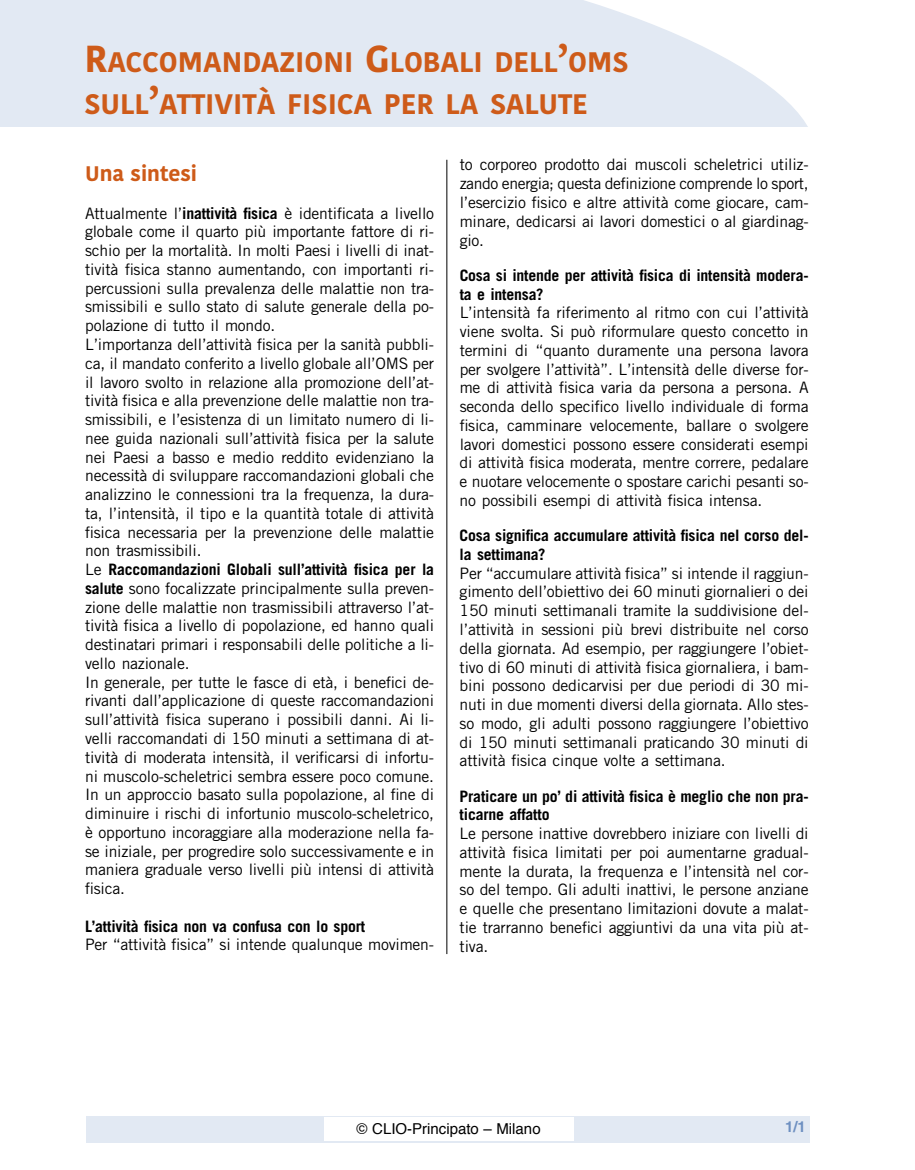
<style>
.page{position:relative;width:915px;height:1170px;background:#fff}
.page>*{position:absolute;margin:0;border:0;box-sizing:border-box;transform-origin:0 0}
.t1{font:700 28.2px/42px "Kohinoor Devanagari";color:#ce5b19}
.t2{font:700 21px "Kohinoor Devanagari";color:#ce5b19}
.t3{font:15.75px/18.8px "Trade Gothic LT Std";letter-spacing:-.01em;color:#000;text-align:justify}
.t4{font:700 15.75px/18.8px "Trade Gothic LT Std";letter-spacing:-.01em;color:#000}
.t5{font:15px "Helvetica";color:#000}
.t6{font:700 15px "Helvetica LT Std";color:#6e90c1}
.s1{font-size:37.5px}
.s2{font-weight:700}
</style>
<div class="page">
<div style="left:87px;top:1115px;width:722px;height:27px;background:#e2e9f3"></div>
<div style="left:324px;top:1117px;width:249px;height:23px;background:#fff"></div>
<svg style="left:0;top:0;width:808px;height:127px;background:#e5ebf4"></svg>
<hr style="left:446px;top:160px;width:1px;height:794px;background:#000">
<h1 class="t1" style="left:84px;top:41px;width:545px"><span class="s1">R</span>ACCOMANDAZIONI <span class="s1">G</span>LOBALI DELL<span class="s1">’</span>OMS<br>SULL<span class="s1">’</span>ATTIVITÀ FISICA PER LA SALUTE</h1>
<h2 class="t2" style="left:85px;top:161px;width:113px">Una sintesi</h2>
<p class="t3" style="left:85px;top:205px;width:350px;text-align:left">Attualmente l’<span class="s2">inattività fisica</span> è identificata a livello globale come il quarto più importante fattore di ri&shy;schio per la mortalità. In molti Paesi i livelli di inat&shy;tività fisica stanno aumentando, con importanti ri&shy;percussioni sulla prevalenza delle malattie non tra&shy;smissibili e sullo stato di salute generale della po&shy;polazione di tutto il mondo.<br>L’importanza dell’attività fisica per la sanità pubbli&shy;ca, il mandato conferito a livello globale all’OMS per il lavoro svolto in relazione alla promozione dell’at&shy;tività fisica e alla prevenzione delle malattie non tra&shy;smissibili, e l’esistenza di un limitato numero di li&shy;nee guida nazionali sull’attività fisica per la salute nei Paesi a basso e medio reddito evidenziano la necessità di sviluppare raccomandazioni globali che analizzino le connessioni tra la frequenza, la dura&shy;ta, l’intensità, il tipo e la quantità totale di attività fisica necessaria per la prevenzione delle malattie non trasmissibili.<br>Le <span class="s2">Raccomandazioni Globali sull’attività fisica per la salute</span> sono focalizzate principalmente sulla preven&shy;zione delle malattie non trasmissibili attraverso l’at&shy;tività fisica a livello di popolazione, ed hanno quali destinatari primari i responsabili delle politiche a li&shy;vello nazionale.<br>In generale, per tutte le fasce di età, i benefici de&shy;rivanti dall’applicazione di queste raccomandazioni sull’attività fisica superano i possibili danni. Ai li&shy;velli raccomandati di 150 minuti a settimana di at&shy;tività di moderata intensità, il verificarsi di infortu&shy;ni muscolo-scheletrici sembra essere poco comune.<br>In un approccio basato sulla popolazione, al fine di diminuire i rischi di infortunio muscolo-scheletrico, è opportuno incoraggiare alla moderazione nella fa&shy;se iniziale, per progredire solo successivamente e in maniera graduale verso livelli più intensi di attività fisica.</p>
<p class="t4" style="left:85px;top:917px;width:281px">L’attività fisica non va confusa con lo sport</p>
<p class="t3" style="left:85px;top:936px;width:350px">Per “attività fisica” si intende qualunque movimen-</p>
<p class="t3" style="left:459px;top:157px;width:350px">to corporeo prodotto dai muscoli scheletrici utiliz&shy;zando energia; questa definizione comprende lo sport, l’esercizio fisico e altre attività come giocare, cam&shy;minare, dedicarsi ai lavori domestici o al giardinag&shy;gio.</p>
<p class="t4" style="left:459px;top:267px;width:350px">Cosa si intende per attività fisica di intensità modera&shy;ta e intensa?</p>
<p class="t3" style="left:459px;top:305px;width:350px">L’intensità fa riferimento al ritmo con cui l’attività viene svolta. Si può riformulare questo concetto in termini di “quanto duramente una persona lavora per svolgere l’attività”. L’intensità delle diverse for&shy;me di attività fisica varia da persona a persona. A seconda dello specifico livello individuale di forma fisica, camminare velocemente, ballare o svolgere lavori domestici possono essere considerati esempi di attività fisica moderata, mentre correre, pedalare e nuotare velocemente o spostare carichi pesanti so&shy;no possibili esempi di attività fisica intensa.</p>
<p class="t4" style="left:459px;top:527px;width:350px">Cosa significa accumulare attività fisica nel corso del&shy;la settimana?</p>
<p class="t3" style="left:459px;top:565px;width:350px">Per “accumulare attività fisica” si intende il raggiun&shy;gimento dell’obiettivo dei 60 minuti giornalieri o dei 150 minuti settimanali tramite la suddivisione del&shy;l’attività in sessioni più brevi distribuite nel corso della giornata. Ad esempio, per raggiungere l’obiet&shy;tivo di 60 minuti di attività fisica giornaliera, i bam&shy;bini possono dedicarvisi per due periodi di 30 mi&shy;nuti in due momenti diversi della giornata. Allo stes&shy;so modo, gli adulti possono raggiungere l’obiettivo di 150 minuti settimanali praticando 30 minuti di attività fisica cinque volte a settimana.</p>
<p class="t4" style="left:459px;top:788px;width:350px">Praticare un po’ di attività fisica è meglio che non pra&shy;ticarne affatto</p>
<p class="t3" style="left:459px;top:825px;width:350px">Le persone inattive dovrebbero iniziare con livelli di attività fisica limitati per poi aumentarne gradual&shy;mente la durata, la frequenza e l’intensità nel cor&shy;so del tempo. Gli adulti inattivi, le persone anziane e quelle che presentano limitazioni dovute a malat&shy;tie trarranno benefici aggiuntivi da una vita più at&shy;tiva.</p>
<p class="t5" style="left:356px;top:1121px;width:185px">© CLIO-Principato – Milano</p>
<p class="t6" style="left:784px;top:1121px;width:22px">1/1</p>
</div>
